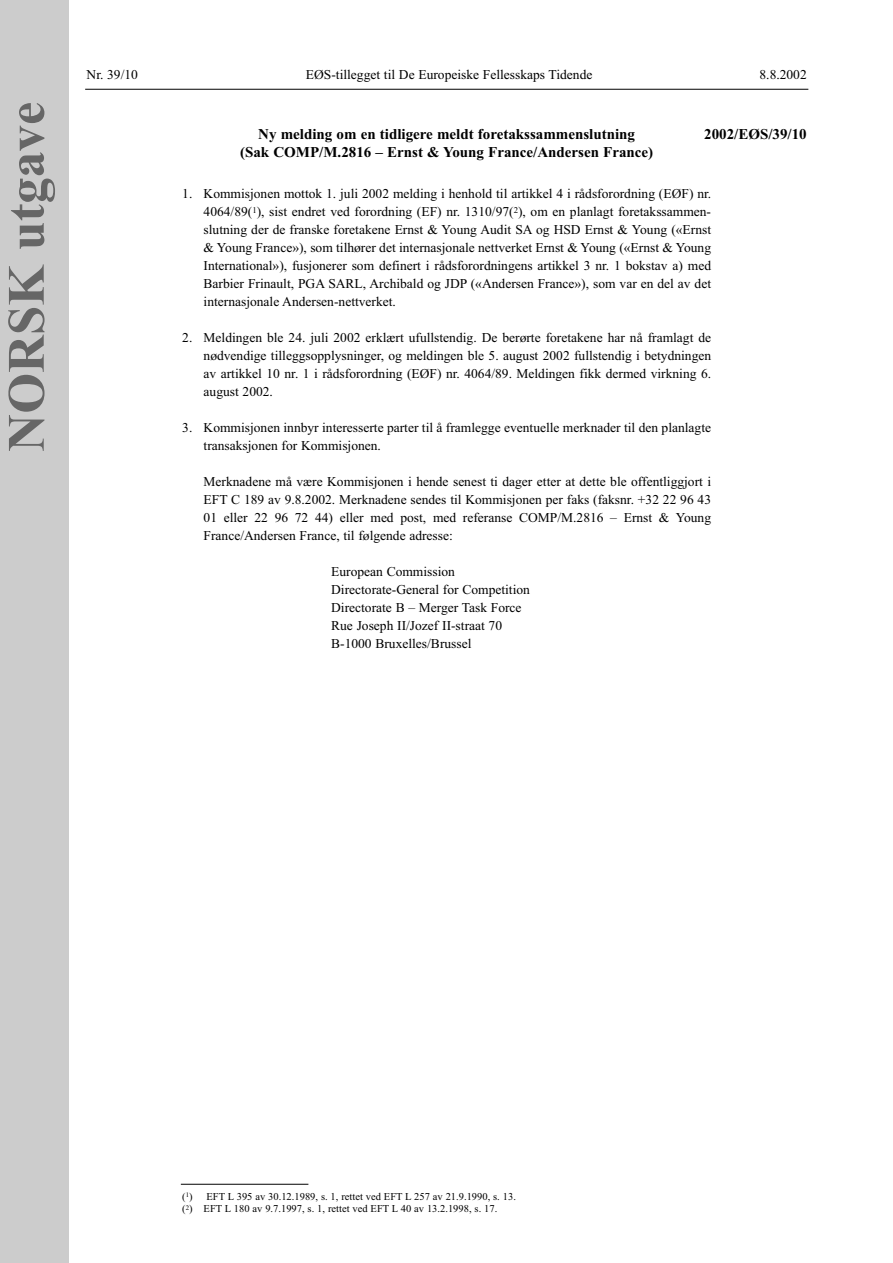
<style>
.page{position:relative;width:893px;height:1263px;background:#fff}
.page>*{position:absolute;margin:0;border:0;box-sizing:border-box;transform-origin:0 0}
.t1{font:700 52.5px "Times New Roman";color:#666}
.t2{font:700 15px/18px "Times New Roman";color:#000;text-align:center}
.t3{font:13.5px/18px "Times New Roman";color:#000;text-align:justify}
.t4{font:10.5px/12.6px "Times New Roman";color:#000}
</style>
<div class="page">
<hr style="left:85px;top:89px;width:723px;height:1px;background:#000">
<div style="left:0;top:0;width:68px;height:1263px;background:#ccc"></div>
<hr style="left:181px;top:1184px;width:127px;height:1px;background:#000">
<h1 class="t1" style="left:9px;top:452px;width:351px;rotate:-90deg">NORSK utgave</h1>
<p class="t3" style="left:87px;top:67px;width:53px">Nr. 39/10</p>
<p class="t3" style="left:306px;top:67px;width:288px">EØS-tillegget til De Europeiske Fellesskaps Tidende</p>
<p class="t3" style="left:759px;top:67px;width:49px">8.8.2002</p>
<p class="t2" style="left:704px;top:127px;width:104px">2002/EØS/39/10</p>
<p class="t2" style="left:240px;top:127px;width:414px">Ny melding om en tidligere meldt foretakssammenslutning<br>(Sak COMP/M.2816 – Ernst &amp; Young France/Andersen France)</p>
<p class="t3" style="left:203px;top:186px;width:509px;text-indent:-21px">1. Kommisjonen mottok 1. juli 2002 melding i henhold til artikkel 4 i rådsforordning (EØF) nr.<br>4064/89(<sup>1</sup>), sist endret ved forordning (EF) nr. 1310/97(<sup>2</sup>), om en planlagt foretakssammen&shy;slutning der de franske foretakene Ernst &amp; Young Audit SA og HSD Ernst &amp; Young («Ernst &amp; Young France»), som tilhører det internasjonale nettverket Ernst &amp; Young («Ernst &amp; Young International»), fusjonerer som definert i rådsforordningens artikkel 3 nr. 1 bokstav a) med Barbier Frinault, PGA SARL, Archibald og JDP («Andersen France»), som var en del av det internasjonale Andersen-nettverket.</p>
<p class="t3" style="left:203px;top:330px;width:509px;text-indent:-21px">2. Meldingen ble 24. juli 2002 erklært ufullstendig. De berørte foretakene har nå framlagt de nødvendige tilleggsopplysninger, og meldingen ble 5. august 2002 fullstendig i betydningen av artikkel 10 nr. 1 i rådsforordning (EØF) nr. 4064/89. Meldingen fikk dermed virkning 6. august 2002.</p>
<p class="t3" style="left:203px;top:420px;width:509px;text-indent:-21px">3. Kommisjonen innbyr interesserte parter til å framlegge eventuelle merknader til den planlagte transaksjonen for Kommisjonen.</p>
<p class="t3" style="left:203px;top:474px;width:509px">Merknadene må være Kommisjonen i hende senest ti dager etter at dette ble offentliggjort i EFT C 189 av 9.8.2002. Merknadene sendes til Kommisjonen per faks (faksnr. +32 22 96 43<br>01 eller 22 96 72 44) eller med post, med referanse COMP/M.2816 – Ernst &amp; Young France/Andersen France, til følgende adresse:</p>
<p class="t3" style="left:331px;top:564px;width:200px;text-align:left">European Commission<br>Directorate-General for Competition<br>Directorate B – Merger Task Force<br>Rue Joseph II/Jozef II-straat 70<br>B-1000 Bruxelles/Brussel</p>
<p class="t4" style="left:182px;top:1191px;width:335px">(<sup>1</sup>) EFT L 395 av 30.12.1989, s. 1, rettet ved EFT L 257 av 21.9.1990, s. 13. (<sup>2</sup>) EFT L 180 av 9.7.1997, s. 1, rettet ved EFT L 40 av 13.2.1998, s. 17.</p>
</div>
